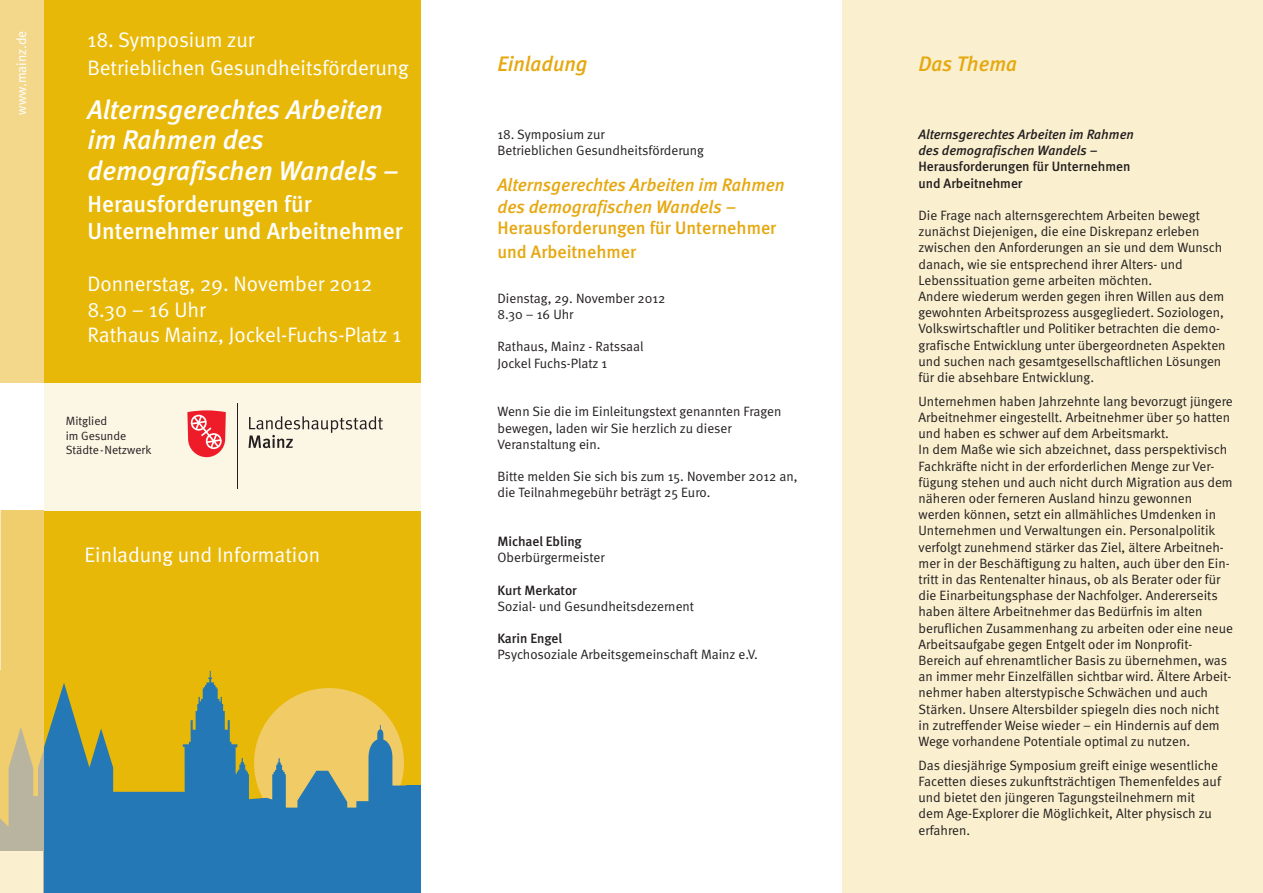
<style>
.page{position:relative;width:1263px;height:893px;background:#fff}
.page>*{position:absolute;margin:0;border:0;box-sizing:border-box;transform-origin:0 0}
.t1{font:italic 500 27px/30.8px "Meta";color:#fff}
.t2{font:500 23.25px/27px "Meta";color:#fff}
.t3{font:21px/25.2px "Meta Normal";color:#fff}
.t4{font:italic 500 21px "Meta";color:#e6a810}
.t5{font:italic 500 18px/21.6px "Meta";color:#e6a810}
.t6{font:500 18px/23.9px "Meta";color:#e6a810}
.t7{font:13.5px/16.2px "Meta Normal";color:#231f20}
.t8{font:500 13.5px/16.2px "Meta";color:#231f20}
.t9{font:italic 500 13.5px/16.2px "Meta";color:#231f20}
.t10{font:13.5px "Meta Normal";color:#fff}
.t11{font:12px/14.4px "Meta Normal";color:#231f20}
</style>
<div class="page">
<div style="left:1px;top:0;width:433px;height:383px;background:#e8b809"></div>
<div style="left:0;top:0;width:43px;height:383px;background:#f3d88c"></div>
<div style="left:1px;top:383px;width:433px;height:128px;background:#fcf6e5"></div>
<div style="left:1px;top:383px;width:42px;height:128px;background:#fff"></div>
<svg style="left:249px;top:416px;width:134px;height:32px"></svg>
<hr style="left:237px;top:403px;width:1px;height:86px;background:#231f20">
<svg style="left:187px;top:410px;width:39px;height:47px;background:#f25d63"></svg>
<svg style="left:0;top:511px;width:421px;height:382px;background:#a6a44a"></svg>
<div style="left:1px;top:511px;width:42px;height:160px;background:#f0cd6d"></div>
<img style="left:1px;top:671px;width:42px;height:180px">
<div style="left:0;top:851px;width:43px;height:42px;background:#faefce"></div>
<div style="left:421px;top:0;width:421px;height:893px;background:#fff"></div>
<div style="left:842px;top:0;width:421px;height:893px;background:#faefce"></div>
<p class="t10" style="left:17px;top:115px;width:85px;rotate:-90deg">www.mainz.de</p>
<h3 class="t3" style="left:88px;top:27px;width:323px;line-height:28.8px">18. Symposium zur<br>Betrieblichen Gesundheitsförderung</h3>
<h1 class="t1" style="left:88px;top:97px;width:312px">Alternsgerechtes Arbeiten im Rahmen des demografischen Wandels –</h1>
<h2 class="t2" style="left:88px;top:193px;width:317px">Herausforderungen für<br>Unternehmer und Arbeitnehmer</h2>
<h3 class="t3" style="left:88px;top:274px;width:315px">Donnerstag, 29. November 2012<br>8.30 – 16 Uhr<br>Rathaus Mainz, Jockel-Fuchs-Platz 1</h3>
<p class="t11" style="left:66px;top:415px;width:87px">Mitglied<br>im Gesunde<br>Städte-Netzwerk</p>
<h3 class="t3" style="left:85px;top:544px;width:237px">Einladung und Information</h3>
<h3 class="t4" style="left:497px;top:56px;width:91px">Einladung</h3>
<p class="t7" style="left:497px;top:128px;width:208px">18. Symposium zur<br>Betrieblichen Gesundheitsförderung</p>
<h3 class="t5" style="left:497px;top:176px;width:289px">Alternsgerechtes Arbeiten im Rahmen des demografischen Wandels –</h3>
<h3 class="t6" style="left:497px;top:218px;width:280px">Herausforderungen für Unternehmer und Arbeitnehmer</h3>
<p class="t7" style="left:497px;top:291px;width:169px">Dienstag, 29. November 2012<br>8.30 – 16 Uhr</p>
<p class="t7" style="left:497px;top:340px;width:148px">Rathaus, Mainz - Ratssaal<br>Jockel Fuchs-Platz 1</p>
<p class="t7" style="left:497px;top:405px;width:285px">Wenn Sie die im Einleitungstext genannten Fragen bewegen, laden wir Sie herzlich zu dieser<br>Veranstaltung ein.</p>
<p class="t7" style="left:497px;top:470px;width:302px">Bitte melden Sie sich bis zum 15. November 2012 an, die Teilnahmegebühr beträgt 25 Euro.</p>
<p class="t8" style="left:497px;top:534px;width:86px">Michael Ebling</p>
<p class="t7" style="left:497px;top:551px;width:109px">Oberbürgermeister</p>
<p class="t8" style="left:497px;top:583px;width:81px">Kurt Merkator</p>
<p class="t7" style="left:497px;top:599px;width:198px">Sozial- und Gesundheitsdezernent</p>
<p class="t8" style="left:497px;top:632px;width:66px">Karin Engel</p>
<p class="t7" style="left:497px;top:648px;width:262px">Psychosoziale Arbeitsgemeinschaft Mainz e.V.</p>
<h3 class="t4" style="left:918px;top:56px;width:100px">Das Thema</h3>
<p class="t9" style="left:918px;top:128px;width:217px">Alternsgerechtes Arbeiten im Rahmen des demografischen Wandels –</p>
<p class="t8" style="left:918px;top:160px;width:213px">Herausforderungen für Unternehmen und Arbeitnehmer</p>
<p class="t7" style="left:918px;top:209px;width:309px">Die Frage nach alternsgerechtem Arbeiten bewegt zunächst Diejenigen, die eine Diskrepanz erleben zwischen den Anforderungen an sie und dem Wunsch danach, wie sie entsprechend ihrer Alters- und Lebenssituation gerne arbeiten möchten.<br>Andere wiederum werden gegen ihren Willen aus dem gewohnten Arbeitsprozess ausgegliedert. Soziologen, Volkswirtschaftler und Politiker betrachten die demo&shy;grafische Entwicklung unter übergeordneten Aspekten und suchen nach gesamtgesellschaftlichen Lösungen für die absehbare Entwicklung.</p>
<p class="t7" style="left:918px;top:394px;width:316px">Unternehmen haben Jahrzehnte lang bevorzugt jüngere Arbeitnehmer eingestellt. Arbeitnehmer über 50 hatten und haben es schwer auf dem Arbeitsmarkt.<br>In dem Maße wie sich abzeichnet, dass perspektivisch Fachkräfte nicht in der erforderlichen Menge zur Ver&shy;fügung stehen und auch nicht durch Migration aus dem näheren oder ferneren Ausland hinzu gewonnen werden können, setzt ein allmähliches Umdenken in Unternehmen und Verwaltungen ein. Personalpolitik verfolgt zunehmend stärker das Ziel, ältere Arbeitneh&shy;mer in der Beschäftigung zu halten, auch über den Ein&shy;tritt in das Rentenalter hinaus, ob als Berater oder für die Einarbeitungsphase der Nachfolger. Andererseits haben ältere Arbeitnehmer das Bedürfnis im alten beruflichen Zusammenhang zu arbeiten oder eine neue Arbeitsaufgabe gegen Entgelt oder im Nonprofit-Bereich auf ehrenamtlicher Basis zu übernehmen, was an immer mehr Einzelfällen sichtbar wird. Ältere Arbeit&shy;nehmer haben alterstypische Schwächen und auch Stärken. Unsere Altersbilder spiegeln dies noch nicht in zutreffender Weise wieder – ein Hindernis auf dem Wege vorhandene Potentiale optimal zu nutzen.</p>
<p class="t7" style="left:918px;top:758px;width:304px">Das diesjährige Symposium greift einige wesentliche Facetten dieses zukunftsträchtigen Themenfeldes auf und bietet den jüngeren Tagungsteilnehmern mit dem Age-Explorer die Möglichkeit, Alter physisch zu erfahren.</p>
</div>
